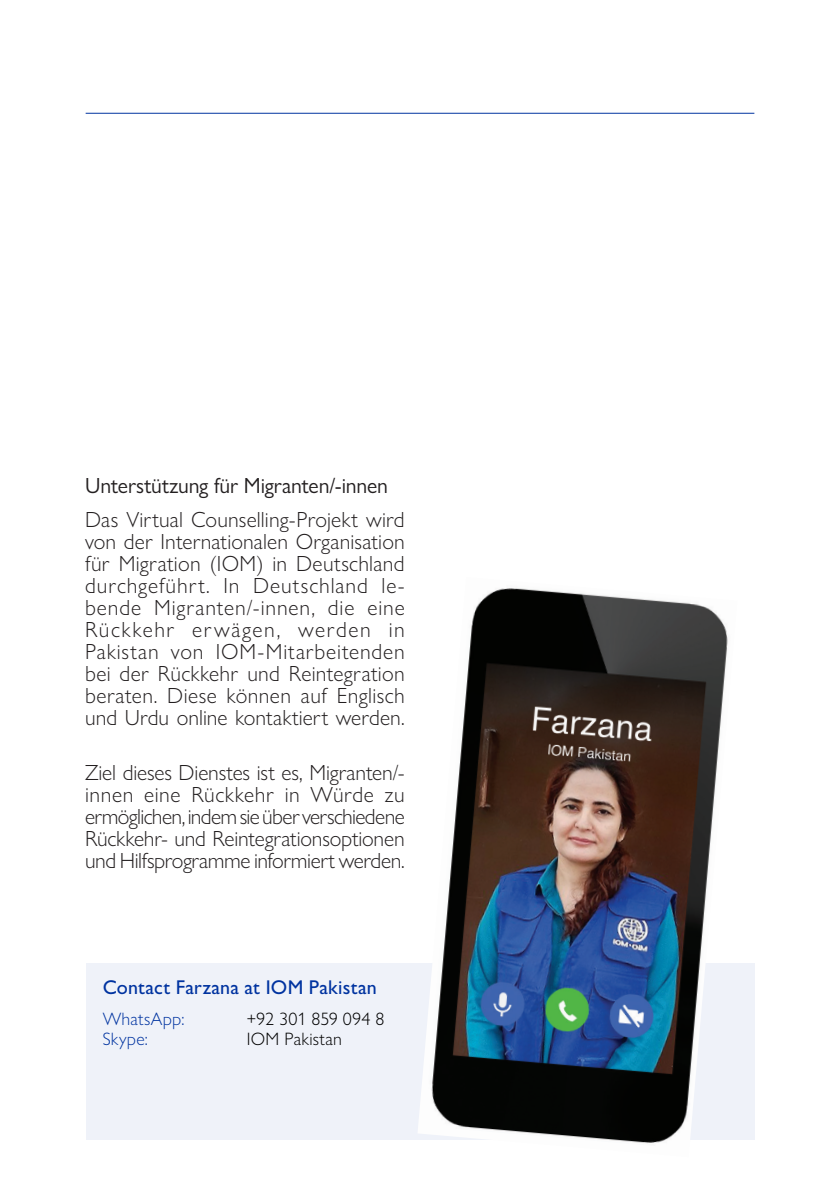
<style>
.page{position:relative;width:840px;height:1191px;background:#fff}
.page>*{position:absolute;margin:0;border:0;box-sizing:border-box;transform-origin:0 0}
.t1{font:300 22px/22px "Gill Sans Nova";letter-spacing:-.005em;color:#231f20;text-align:justify}
.t2{font:22px "Gill Sans Nova";letter-spacing:-.01em;color:#231f20}
.t3{font:500 20px "Gill Sans MT Pro";letter-spacing:.01em;color:#0033a0}
.t4{font:300 18px "Gill Sans Nova";letter-spacing:.01em;color:#000}
.t5{font:300 18px "Gill Sans Nova";letter-spacing:.02em;color:#0033a0}
</style>
<div class="page">
<hr style="left:86px;top:113px;width:668px;height:1px;background:#0033a0">
<div style="left:86px;top:963px;width:668px;height:177px;background:#eff2f9"></div>
<img style="left:418px;top:588px;width:310px;height:556px">
<p class="t2" style="left:85px;top:472px;width:304px">Unterstützung für Migranten/-innen</p>
<p class="t1" style="left:85px;top:508px;width:321px">Das Virtual Counselling-Projekt wird von der Internationalen Organisation für Migration (IOM) in Deutschland durchgeführt. In Deutschland le&shy;bende Migranten/-innen, die eine Rückkehr erwägen, werden in Pakistan von IOM-Mitarbeitenden bei der Rückkehr und Reintegration beraten. Diese können auf Englisch und Urdu online kontaktiert werden.</p>
<p class="t1" style="left:85px;top:761px;width:321px">Ziel dieses Dienstes ist es, Migranten/- innen eine Rückkehr in Würde zu ermöglichen, indem sie über verschiedene Rückkehr- und Reintegrationsoptionen und Hilfsprogramme informiert werden.</p>
<p class="t3" style="left:103px;top:975px;width:275px">Contact Farzana at IOM Pakistan</p>
<p class="t5" style="left:103px;top:1008px;width:83px">WhatsApp:</p>
<p class="t4" style="left:247px;top:1008px;width:139px">+92 301 859 094 8</p>
<p class="t5" style="left:103px;top:1028px;width:47px">Skype:</p>
<p class="t4" style="left:247px;top:1028px;width:97px">IOM Pakistan</p>
</div>
